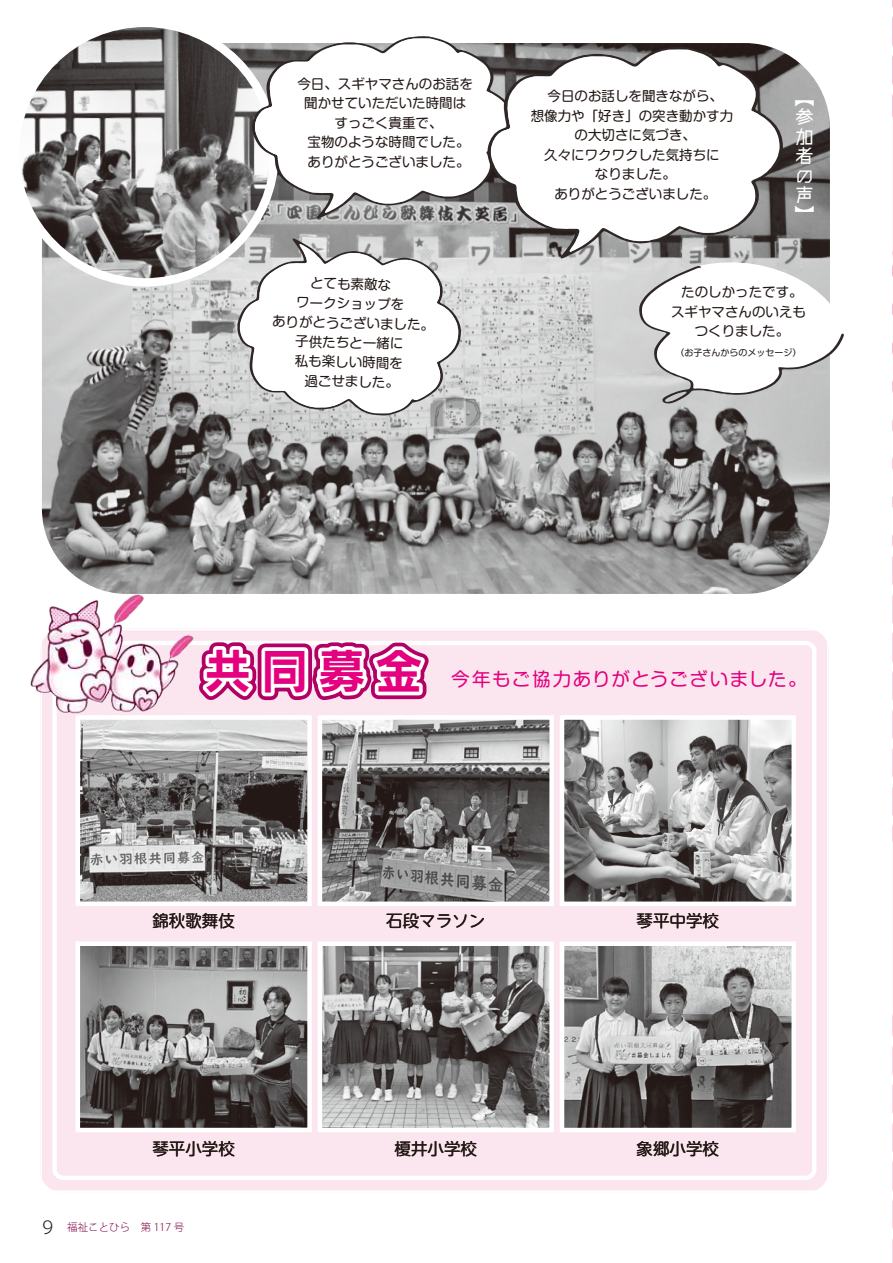
<style>
.page{position:relative;width:893px;height:1263px;background:#fff}
.page>*{position:absolute;margin:0;border:0;box-sizing:border-box;transform-origin:0 0}
.t1{font:47.4px "Rodin NTLG Pro B";color:#e4007f}
.t2{font:19.5px/19.5px "Makinas 4 Flat";color:#fff;text-align:justify}
.t3{font:18.45px "Shin M Go Pro";letter-spacing:.07em;color:#e4007f}
.t4{font:300 18px "Koz Go Pro";color:#221815}
.t5{font:16.5px "UD Shin M Go Pro";color:#221815}
.t6{font:13.5px/19.5px "Shin M Go Pro";color:#221815;text-align:center}
.t7{font:300 10.5px "Koz Go Pro";color:#7e0043}
.t8{font:9px "Shin M Go Pro";color:#221815}
</style>
<div class="page">
<img style="left:892px;top:0;width:1px;height:1263px">
<img style="left:42px;top:43px;width:788px;height:551px">
<img style="left:15px;top:23px;width:260px;height:259px;border-radius:130px">
<div style="left:11px;top:19px;width:268px;height:268px;border:8px solid #fff;border-radius:50%"></div>
<svg style="left:624px;top:247px;width:220px;height:157px"></svg>
<svg style="left:251px;top:36px;width:264px;height:183px"></svg>
<svg style="left:255px;top:38px;width:256px;height:175px"></svg>
<svg style="left:486px;top:47px;width:297px;height:211px;background:#898786"></svg>
<svg style="left:491px;top:49px;width:288px;height:203px"></svg>
<svg style="left:236px;top:238px;width:225px;height:177px"></svg>
<div style="left:41px;top:630px;width:787px;height:561px;background:#fbe6ef;border-radius:21px"></div>
<div style="left:52px;top:641px;width:764px;height:539px;border:4px solid #fff;border-radius:9px"></div>
<svg style="left:196px;top:641px;width:264px;height:60px"></svg>
<img style="left:30px;top:592px;width:166px;height:122px">
<img style="left:81px;top:720px;width:226px;height:181px">
<div style="left:76px;top:715px;width:236px;height:191px;border:4px solid #fff"></div>
<img style="left:81px;top:946px;width:226px;height:181px">
<div style="left:76px;top:941px;width:236px;height:191px;border:4px solid #fff"></div>
<img style="left:323px;top:720px;width:226px;height:181px">
<div style="left:318px;top:715px;width:236px;height:191px;border:4px solid #fff"></div>
<img style="left:323px;top:946px;width:226px;height:181px">
<div style="left:318px;top:941px;width:236px;height:191px;border:4px solid #fff"></div>
<img style="left:565px;top:720px;width:226px;height:181px">
<div style="left:560px;top:715px;width:236px;height:191px;border:4px solid #fff"></div>
<img style="left:565px;top:946px;width:226px;height:181px">
<div style="left:560px;top:941px;width:236px;height:191px;border:4px solid #fff"></div>
<p class="t6" style="left:297px;top:73px;width:177px">今日、スギヤマさんのお話を聞かせていただいた時間はすっごく貴重で、<br>宝物のような時間でした。ありがとうございました。</p>
<p class="t6" style="left:548px;top:85px;width:177px">今日のお話しを聞きながら、</p>
<p class="t6" style="left:531px;top:104px;width:204px">想像力や「好き」の突き動かす力の大切さに気づき、<br>久々にワクワクした気持ちに<br>なりました。<br>ありがとうございました。</p>
<h2 class="t2" style="left:795px;top:88px;width:21px">【</h2>
<h2 class="t2" style="left:795px;top:107px;width:19px">参加者の声</h2>
<h2 class="t2" style="left:795px;top:205px;width:21px">】</h2>
<p class="t6" style="left:273px;top:271px;width:163px;rotate:1deg">とても素敵な<br>ワークショップを<br>ありがとうございました。子供たちと一緒に<br>私も楽しい時間を<br>過ごせました。</p>
<p class="t6" style="left:671px;top:281px;width:136px">たのしかったです。スギヤマさんのいえもつくりました。</p>
<p class="t8" style="left:675px;top:345px;width:127px">（お子さんからのメッセージ(</p>
<h1 class="t1" style="left:204px;top:639px;width:220px">共同募金</h1>
<h3 class="t3" style="left:451px;top:664px;width:357px">今年もご協力ありがとうございました。</h3>
<p class="t5" style="left:152px;top:907px;width:84px">錦秋歌舞伎</p>
<p class="t5" style="left:152px;top:1136px;width:84px">琴平小学校</p>
<h3 class="t4" style="left:39px;top:1216px;width:19px">９</h3>
<p class="t7" style="left:67px;top:1220px;width:118px">福祉ことひら　第 117 号</p>
<p class="t5" style="left:386px;top:907px;width:100px">石段マラソン</p>
<p class="t5" style="left:395px;top:1136px;width:84px">榎井小学校</p>
<p class="t5" style="left:637px;top:907px;width:84px">琴平中学校</p>
<p class="t5" style="left:637px;top:1136px;width:84px">象郷小学校</p>
</div>
